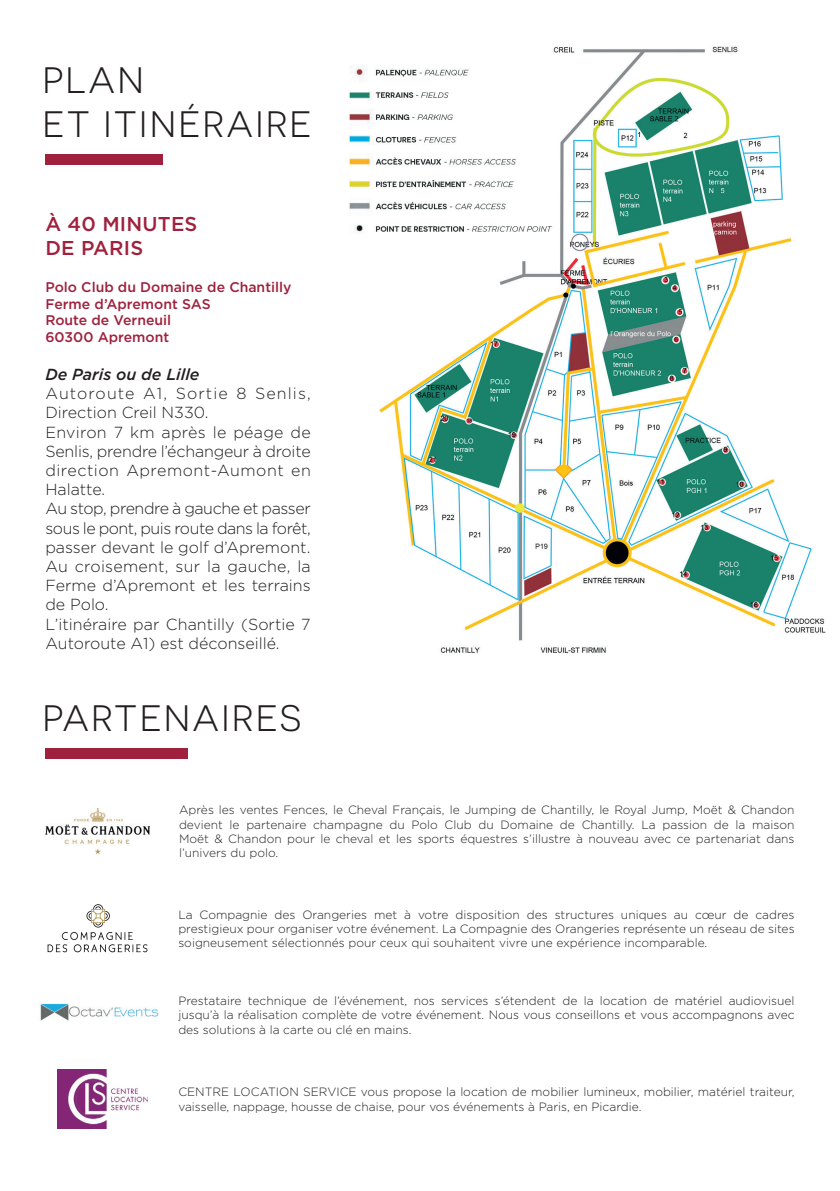
<style>
.page{position:relative;width:840px;height:1191px;background:#fff}
.page>*{position:absolute;margin:0;border:0;box-sizing:border-box;transform-origin:0 0}
.titres{font:36.8px "Novecentosanswide";letter-spacing:.06em;color:#231f20}
.t1{font:500 20px "Gotham HTF";letter-spacing:.01em;color:#9f213d}
.t2{font:300 16px/19.2px "Gotham";color:#231f20;text-align:justify}
.t3{font:300 16px/19.2px "Gotham";letter-spacing:.055em;color:#231f20}
.t4{font:italic 500 16px "Gotham";color:#231f20}
.t5{font:500 14px "Gotham HTF";color:#9f213d}
.t6{font:300 12px/14.4px "Gotham";color:#231f20;text-align:justify}
</style>
<div class="page">
<div style="left:45px;top:748px;width:142px;height:10px;background:#9f213d"></div>
<img style="left:40px;top:1003px;width:119px;height:18px">
<img style="left:58px;top:1070px;width:89px;height:58px">
<div style="left:45px;top:154px;width:118px;height:10px;background:#9f213d"></div>
<img style="left:379px;top:46px;width:447px;height:607px">
<img style="left:349px;top:55px;width:207px;height:190px">
<img style="left:45px;top:808px;width:105px;height:46px">
<svg style="left:48px;top:904px;width:99px;height:48px"></svg>
<p class="titres" style="left:43px;top:59px;width:103px">PLAN</p>
<p class="titres" style="left:43px;top:103px;width:270px">ET ITINÉRAIRE</p>
<p class="t1" style="left:45px;top:212px;width:153px">À 40 MINUTES</p>
<p class="t1" style="left:45px;top:236px;width:99px">DE PARIS</p>
<p class="t5" style="left:45px;top:279px;width:247px">Polo Club du Domaine de Chantilly</p>
<p class="t5" style="left:45px;top:296px;width:167px">Ferme d’Apremont SAS</p>
<p class="t5" style="left:45px;top:312px;width:127px">Route de Verneuil</p>
<p class="t5" style="left:45px;top:329px;width:125px">60300 Apremont</p>
<p class="t4" style="left:45px;top:364px;width:156px">De Paris ou de Lille</p>
<p class="t3" style="left:45px;top:383px;width:267px">Autoroute A1, Sortie 8 Senlis,<br>Direction Creil N330.</p>
<p class="t2" style="left:45px;top:422px;width:267px">Environ 7 km après le péage de Senlis, prendre l’échangeur à droite direction Apremont-Aumont en Halatte.</p>
<p class="t2" style="left:45px;top:499px;width:267px">Au stop, prendre à gauche et passer sous le pont, puis route dans la forêt, passer devant le golf d’Apremont.</p>
<p class="t2" style="left:45px;top:556px;width:267px">Au croisement, sur la gauche, la Ferme d’Apremont et les terrains de Polo.</p>
<p class="t2" style="left:45px;top:614px;width:267px">L’itinéraire par Chantilly (Sortie 7<br>Autoroute A1) est déconseillé.</p>
<p class="titres" style="left:43px;top:697px;width:260px">PARTENAIRES</p>
<p class="t6" style="left:179px;top:802px;width:616px">Après les ventes Fences, le Cheval Français, le Jumping de Chantilly, le Royal Jump, Moët &amp; Chandon devient le partenaire champagne du Polo Club du Domaine de Chantilly. La passion de la maison Moët &amp; Chandon pour le cheval et les sports équestres s’illustre à nouveau avec ce partenariat dans l’univers du polo.</p>
<p class="t6" style="left:178px;top:907px;width:617px">La Compagnie des Orangeries met à votre disposition des structures uniques au cœur de cadres prestigieux pour organiser votre événement. La Compagnie des Orangeries représente un réseau de sites soigneusement sélectionnés pour ceux qui souhaitent vivre une expérience incomparable.</p>
<p class="t6" style="left:178px;top:993px;width:617px">Prestataire technique de l’événement, nos services s’étendent de la location de matériel audiovisuel jusqu’à la réalisation complète de votre événement. Nous vous conseillons et vous accompagnons avec des solutions à la carte ou clé en mains.</p>
<p class="t6" style="left:178px;top:1084px;width:617px">CENTRE LOCATION SERVICE vous propose la location de mobilier lumineux, mobilier, matériel traiteur, vaisselle, nappage, housse de chaise, pour vos événements à Paris, en Picardie.</p>
</div>
